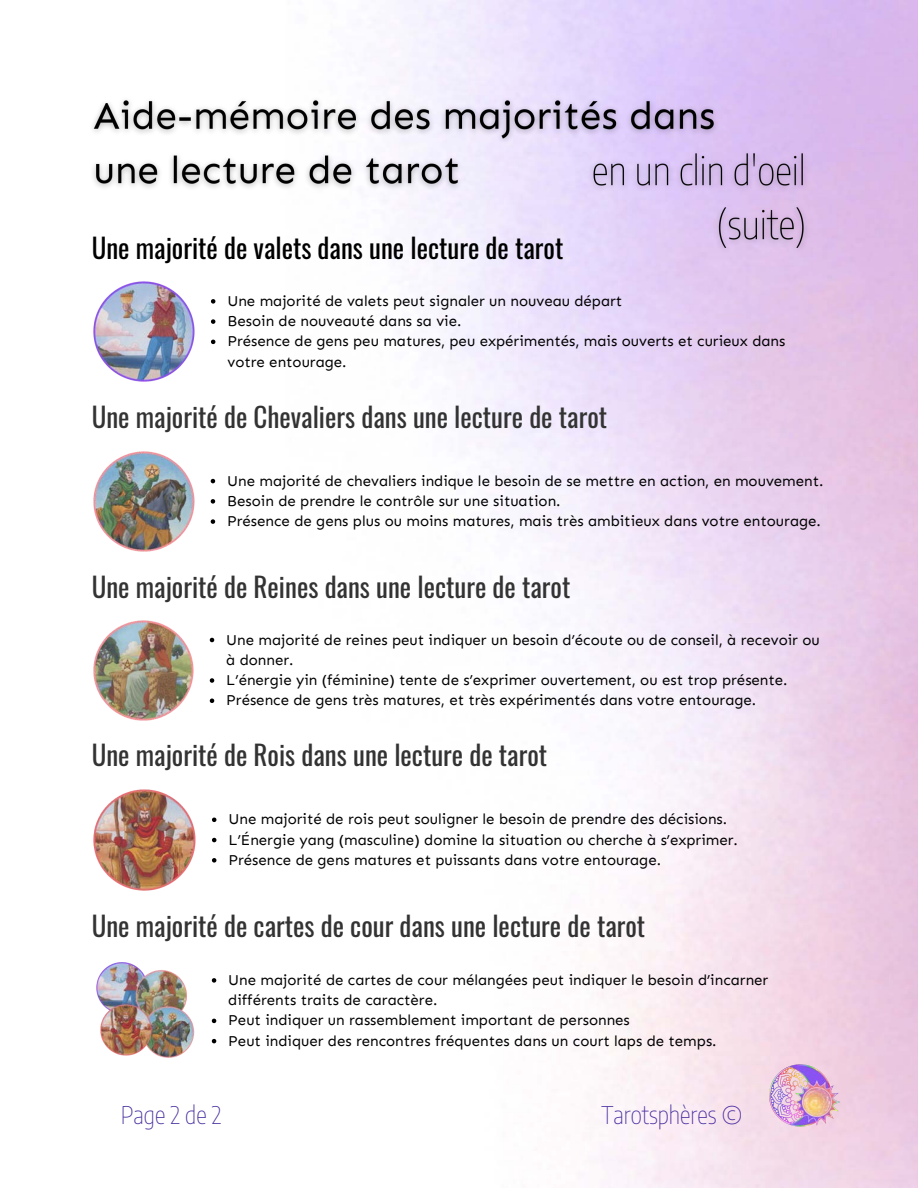
<style>
.page{position:relative;width:918px;height:1188px;background:#fff}
.page>*{position:absolute;margin:0;border:0;box-sizing:border-box;transform-origin:0 0}
.t1{font:27px "Oswald";color:#333}
.t2{font:27px "Oswald";color:#000}
.t3{font:100 24.3px "Encode Sans Condensed";color:#452a9d}
.t4{font:15px/20.2px "Sen";color:#000}
</style>
<div class="page">
<img style="left:93px;top:281px;width:102px;height:101px">
<svg style="left:211px;top:299px;width:4px;height:5px"></svg>
<svg style="left:211px;top:319px;width:4px;height:5px"></svg>
<svg style="left:211px;top:340px;width:4px;height:4px"></svg>
<img style="left:96px;top:962px;width:99px;height:96px">
<svg style="left:212px;top:978px;width:4px;height:5px"></svg>
<svg style="left:212px;top:1019px;width:4px;height:4px"></svg>
<svg style="left:212px;top:1039px;width:4px;height:4px"></svg>
<img style="left:93px;top:451px;width:102px;height:101px">
<svg style="left:211px;top:479px;width:4px;height:4px"></svg>
<svg style="left:211px;top:499px;width:4px;height:5px"></svg>
<svg style="left:211px;top:519px;width:4px;height:5px"></svg>
<img style="left:93px;top:620px;width:101px;height:101px">
<svg style="left:210px;top:638px;width:4px;height:4px"></svg>
<svg style="left:210px;top:678px;width:4px;height:5px"></svg>
<svg style="left:210px;top:699px;width:4px;height:4px"></svg>
<img style="left:93px;top:789px;width:103px;height:102px">
<svg style="left:212px;top:818px;width:4px;height:4px"></svg>
<svg style="left:212px;top:838px;width:4px;height:4px"></svg>
<svg style="left:212px;top:858px;width:4px;height:5px"></svg>
<img style="left:769px;top:1064px;width:73px;height:65px">
<img style="left:91px;top:82px;width:634px;height:123px">
<img style="left:581px;top:135px;width:235px;height:71px">
<img style="left:706px;top:190px;width:110px;height:71px">
<p class="t2" style="left:92px;top:224px;width:473px">Une majorité de valets dans une lecture de tarot</p>
<p class="t4" style="left:227px;top:291px;width:396px">Une majorité de valets peut signaler un nouveau départ</p>
<p class="t4" style="left:227px;top:311px;width:236px">Besoin de nouveauté dans sa vie.</p>
<p class="t4" style="left:227px;top:331px;width:560px">Présence de gens peu matures, peu expérimentés, mais ouverts et curieux dans votre entourage.</p>
<p class="t1" style="left:92px;top:393px;width:517px">Une majorité de Chevaliers dans une lecture de tarot</p>
<p class="t4" style="left:227px;top:470px;width:598px">Une majorité de chevaliers indique le besoin de se mettre en action, en mouvement.</p>
<p class="t4" style="left:227px;top:491px;width:335px">Besoin de prendre le contrôle sur une situation.</p>
<p class="t4" style="left:227px;top:511px;width:595px">Présence de gens plus ou moins matures, mais très ambitieux dans votre entourage.</p>
<p class="t1" style="left:92px;top:563px;width:480px">Une majorité de Reines dans une lecture de tarot</p>
<p class="t4" style="left:226px;top:629px;width:595px">Une majorité de reines peut indiquer un besoin d’écoute ou de conseil, à recevoir ou à donner.</p>
<p class="t4" style="left:226px;top:670px;width:563px">L’énergie yin (féminine) tente de s’exprimer ouvertement, ou est trop présente.</p>
<p class="t4" style="left:226px;top:690px;width:532px">Présence de gens très matures, et très expérimentés dans votre entourage.</p>
<p class="t1" style="left:92px;top:731px;width:457px">Une majorité de Rois dans une lecture de tarot</p>
<p class="t4" style="left:228px;top:809px;width:500px">Une majorité de rois peut souligner le besoin de prendre des décisions.</p>
<p class="t4" style="left:228px;top:829px;width:511px">L’Énergie yang (masculine) domine la situation ou cherche à s’exprimer.</p>
<p class="t4" style="left:228px;top:850px;width:434px">Présence de gens matures et puissants dans votre entourage.</p>
<p class="t1" style="left:92px;top:902px;width:555px">Une majorité de cartes de cour dans une lecture de tarot</p>
<p class="t4" style="left:228px;top:970px;width:542px">Une majorité de cartes de cour mélangées peut indiquer le besoin d’incarner différents traits de caractère.</p>
<p class="t4" style="left:228px;top:1010px;width:403px">Peut indiquer un rassemblement important de personnes</p>
<p class="t4" style="left:228px;top:1030px;width:490px">Peut indiquer des rencontres fréquentes dans un court laps de temps.</p>
<p class="t3" style="left:121px;top:1099px;width:102px">Page 2 de 2</p>
<p class="t3" style="left:602px;top:1099px;width:142px">Tarotsphères ©</p>
</div>
